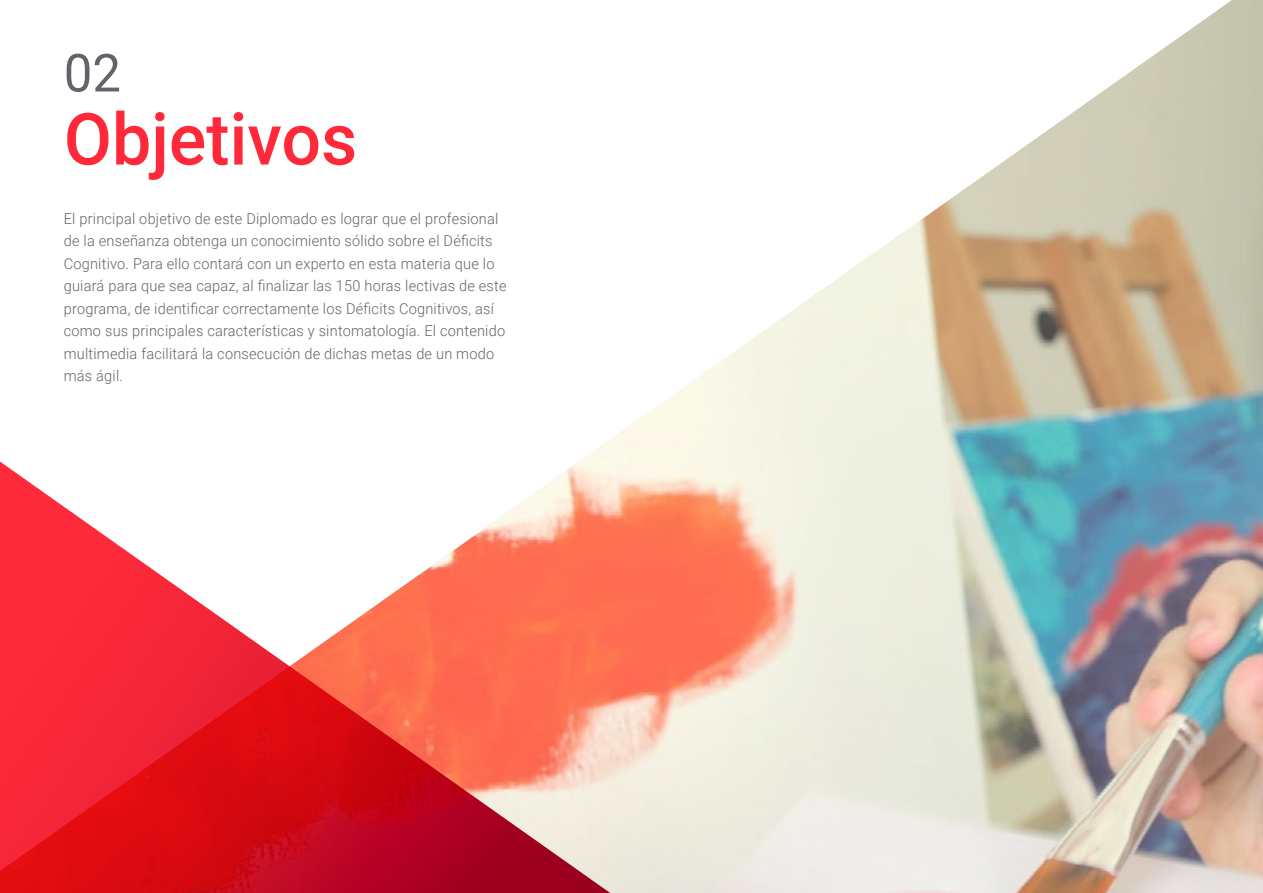
<style>
.page{position:relative;width:1263px;height:893px;background:#fff}
.page>*{position:absolute;margin:0;border:0;box-sizing:border-box;transform-origin:0 0}
.t1{font:500 72px "Roboto";color:#ff293a}
.t2{font:52.5px "Roboto";color:#61646a}
.t3{font:300 15px/22.5px "Roboto";letter-spacing:.015em;color:#61646a}
</style>
<div class="page">
<img style="left:602px;top:0;width:661px;height:893px">
<svg style="left:0;top:446px;width:640px;height:447px"></svg>
<h2 class="t2" style="left:64px;top:36px;width:59px">02</h2>
<h1 class="t1" style="left:64px;top:89px;width:295px">Objetivos</h1>
<p class="t3" style="left:64px;top:207px;width:444px">El principal objetivo de este Diplomado es lograr que el profesional de la enseñanza obtenga un conocimiento sólido sobre el Déficits Cognitivo. Para ello contará con un experto en esta materia que lo guiará para que sea capaz, al finalizar las 150 horas lectivas de este programa, de identificar correctamente los Déficits Cognitivos, así como sus principales características y sintomatología. El contenido multimedia facilitará la consecución de dichas metas de un modo más ágil.</p>
</div>
